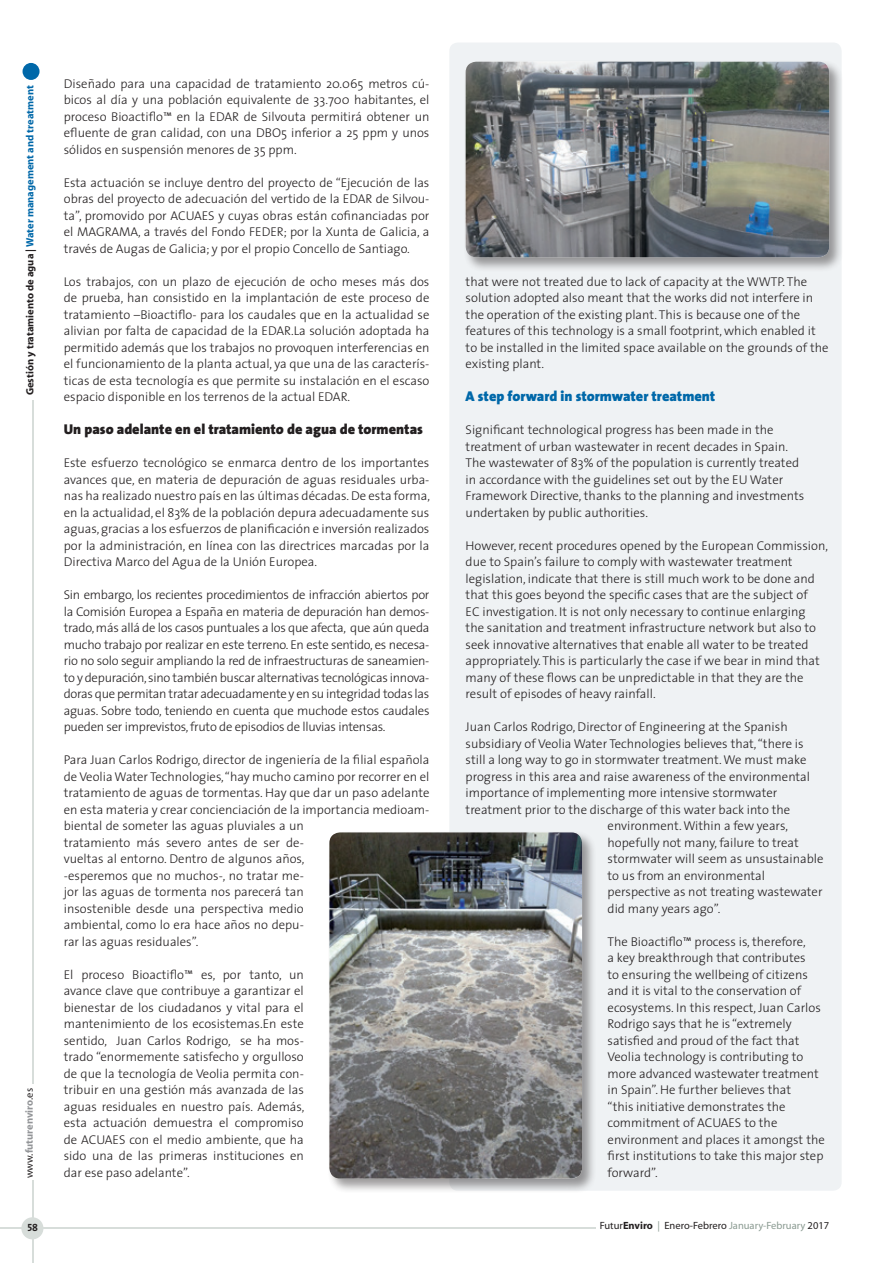
<style>
.page{position:relative;width:893px;height:1263px;background:#fff}
.page>*{position:absolute;margin:0;border:0;box-sizing:border-box;transform-origin:0 0}
.Ladillo_Texto_-_espñ{font:900 14.25px "The Sans";color:#231f20}
.Ladillo_Texto{font:900 14.25px "The Sans";color:#0068a9}
.Texto{font:300 12.75px/16.5px "The Sans";color:#231f20;text-align:justify}
.Texto_ingles{font:300 12.75px/16.5px "The Sans";color:#231f20}
.t1{font:700 10.5px "Myriad";color:#0068a9}
.t2{font:10.5px "Myriad";color:#231f20}
.t3{font:700 10.5px "Myriad";color:#939598}
.t4{font:10.5px "The Sans Bold Caps";color:#231f20}
.s1{color:#231f20}
.s2{font-weight:400;color:#231f20}
.s3{font-weight:700}
.s4{color:#8b9b92}
</style>
<div class="page">
<div style="left:23px;top:63px;width:17px;height:17px;background:#0068a9;border-radius:50%"></div>
<hr style="left:32px;top:400px;width:1px;height:684px;background:#d7ddda">
<hr style="left:0;top:1228px;width:596px;height:1px;background:#d7ddda">
<hr style="left:32px;top:1180px;width:1px;height:83px;background:#d7ddda">
<div style="left:21px;top:1217px;width:22px;height:22px;background:#d7ddda;border-radius:50%"></div>
<div style="left:449px;top:43px;width:393px;height:1148px;background:#eff2f4;border-radius:9px"></div>
<div style="left:463px;top:59px;width:381px;height:213px;background:#231f20;opacity:.45"></div>
<img style="left:466px;top:62px;width:363px;height:195px">
<div style="left:327px;top:830px;width:270px;height:363px;background:#231f20;opacity:.45"></div>
<img style="left:329px;top:832px;width:253px;height:346px">
<p class="t1" style="left:24px;top:395px;width:311px;rotate:-90deg"><span class="s1">Gestión y tratamiento de agua |</span> Water management and treatment</p>
<p class="t3" style="left:24px;top:1178px;width:92px;rotate:-90deg"><span class="s2">www.</span>futurenviro<span class="s2">.es</span></p>
<p class="t4" style="left:27px;top:1219px;width:12px">58</p>
<p class="Texto" style="left:64px;top:75px;width:367px">Diseñado para una capacidad de tratamiento 20.065 metros cú&shy;bicos al día y una población equivalente de 33.700 habitantes, el proceso Bioactiflo™ en la EDAR de Silvouta permitirá obtener un efluente de gran calidad, con una DBO5 inferior a 25 ppm y unos sólidos en suspensión menores de 35 ppm.</p>
<p class="Texto" style="left:64px;top:174px;width:367px">Esta actuación se incluye dentro del proyecto de “Ejecución de las obras del proyecto de adecuación del vertido de la EDAR de Silvou&shy;ta”, promovido por ACUAES y cuyas obras están cofinanciadas por el MAGRAMA, a través del Fondo FEDER; por la Xunta de Galicia, a través de Augas de Galicia; y por el propio Concello de Santiago.</p>
<p class="Texto" style="left:64px;top:273px;width:367px">Los trabajos, con un plazo de ejecución de ocho meses más dos de prueba, han consistido en la implantación de este proceso de tratamiento –Bioactiflo- para los caudales que en la actualidad se alivian por falta de capacidad de la EDAR.La solución adoptada ha permitido además que los trabajos no provoquen interferencias en el funcionamiento de la planta actual, ya que una de las caracterís&shy;ticas de esta tecnología es que permite su instalación en el escaso espacio disponible en los terrenos de la actual EDAR.</p>
<p class="Ladillo_Texto_-_espñ" style="left:64px;top:417px;width:361px">Un paso adelante en el tratamiento de agua de tormentas</p>
<p class="Texto" style="left:64px;top:454px;width:368px">Este esfuerzo tecnológico se enmarca dentro de los importantes avances que, en materia de depuración de aguas residuales urba&shy;nas ha realizado nuestro país en las últimas décadas. De esta forma, en la actualidad, el 83% de la población depura adecuadamente sus aguas, gracias a los esfuerzos de planificación e inversión realizados por la administración, en línea con las directrices marcadas por la Directiva Marco del Agua de la Unión Europea.</p>
<p class="Texto" style="left:64px;top:586px;width:367px">Sin embargo, los recientes procedimientos de infracción abiertos por la Comisión Europea a España en materia de depuración han demos&shy;trado, más allá de los casos puntuales a los que afecta, que aún queda mucho trabajo por realizar en este terreno. En este sentido, es necesa&shy;rio no solo seguir ampliando la red de infraestructuras de saneamien&shy;to y depuración, sino también buscar alternativas tecnológicas innova&shy;doras que permitan tratar adecuadamente y en su integridad todas las aguas. Sobre todo, teniendo en cuenta que muchode estos caudales pueden ser imprevistos, fruto de episodios de lluvias intensas.</p>
<p class="Texto" style="left:64px;top:751px;width:367px;text-align:left">Para Juan Carlos Rodrigo, director de ingeniería de la filial española de Veolia Water Technologies, “hay mucho camino por recorrer en el tratamiento de aguas de tormentas. Hay que dar un paso adelante en esta materia y crear concienciación de la importancia medioam&shy;biental de someter las aguas pluviales a un<br>tratamiento más severo antes de ser de-<br>vueltas al entorno. Dentro de algunos años,<br>-esperemos que no muchos-, no tratar me-<br>jor las aguas de tormenta nos parecerá tan<br>insostenible desde una perspectiva medio<br>ambiental, como lo era hace años no depu-<br>rar las aguas residuales”.</p>
<p class="Texto" style="left:64px;top:966px;width:242px">El proceso Bioactiflo™ es, por tanto, un avance clave que contribuye a garantizar el bienestar de los ciudadanos y vital para el mantenimiento de los ecosistemas.En este sentido, Juan Carlos Rodrigo, se ha mos&shy;trado “enormemente satisfecho y orgulloso de que la tecnología de Veolia permita con&shy;tribuir en una gestión más avanzada de las aguas residuales en nuestro país. Además, esta actuación demuestra el compromiso de ACUAES con el medio ambiente, que ha sido una de las primeras instituciones en dar ese paso adelante”.</p>
<p class="Texto_ingles" style="left:466px;top:273px;width:365px">that were not treated due to lack of capacity at the WWTP. The solution adopted also meant that the works did not interfere in the operation of the existing plant. This is because one of the features of this technology is a small footprint, which enabled it to be installed in the limited space available on the grounds of the existing plant.</p>
<p class="Ladillo_Texto" style="left:466px;top:384px;width:251px">A step forward in stormwater treatment</p>
<p class="Texto_ingles" style="left:466px;top:421px;width:340px">Significant technological progress has been made in the treatment of urban wastewater in recent decades in Spain.<br>The wastewater of 83% of the population is currently treated in accordance with the guidelines set out by the EU Water Framework Directive, thanks to the planning and investments undertaken by public authorities.</p>
<p class="Texto_ingles" style="left:466px;top:537px;width:364px">However, recent procedures opened by the European Commission, due to Spain’s failure to comply with wastewater treatment legislation, indicate that there is still much work to be done and that this goes beyond the specific cases that are the subject of<br>EC investigation. It is not only necessary to continue enlarging<br>the sanitation and treatment infrastructure network but also to seek innovative alternatives that enable all water to be treated appropriately. This is particularly the case if we bear in mind that many of these flows can be unpredictable in that they are the result of episodes of heavy rainfall.</p>
<p class="Texto_ingles" style="left:466px;top:718px;width:324px">Juan Carlos Rodrigo, Director of Engineering at the Spanish</p>
<p class="Texto_ingles" style="left:466px;top:735px;width:340px">subsidiary of Veolia Water Technologies believes that, “there is</p>
<p class="Texto_ingles" style="left:466px;top:751px;width:342px">still a long way to go in stormwater treatment. We must make</p>
<p class="Texto_ingles" style="left:466px;top:768px;width:346px">progress in this area and raise awareness of the environmental</p>
<p class="Texto_ingles" style="left:466px;top:784px;width:313px">importance of implementing more intensive stormwater</p>
<p class="Texto_ingles" style="left:466px;top:801px;width:326px">treatment prior to the discharge of this water back into the</p>
<p class="Texto_ingles" style="left:608px;top:817px;width:182px">environment. Within a few years,</p>
<p class="Texto_ingles" style="left:608px;top:834px;width:193px">hopefully not many, failure to treat</p>
<p class="Texto_ingles" style="left:608px;top:850px;width:218px">stormwater will seem as unsustainable</p>
<p class="Texto_ingles" style="left:608px;top:867px;width:159px">to us from an environmental</p>
<p class="Texto_ingles" style="left:608px;top:883px;width:216px">perspective as not treating wastewater</p>
<p class="Texto_ingles" style="left:608px;top:900px;width:114px">did many years ago”.</p>
<p class="Texto_ingles" style="left:608px;top:933px;width:219px">The Bioactiflo™ process is, therefore,<br>a key breakthrough that contributes<br>to ensuring the wellbeing of citizens and it is vital to the conservation of ecosystems. In this respect, Juan Carlos Rodrigo says that he is “extremely satisfied and proud of the fact that Veolia technology is contributing to more advanced wastewater treatment in Spain”. He further believes that<br>“this initiative demonstrates the commitment of ACUAES to the environment and places it amongst the first institutions to take this major step forward”.</p>
<p class="t2" style="left:600px;top:1220px;width:231px">Futur<span class="s3">Enviro</span> <span class="s4">|</span> Enero-Febrero <span class="s4">January-February</span> 2017</p>
</div>
